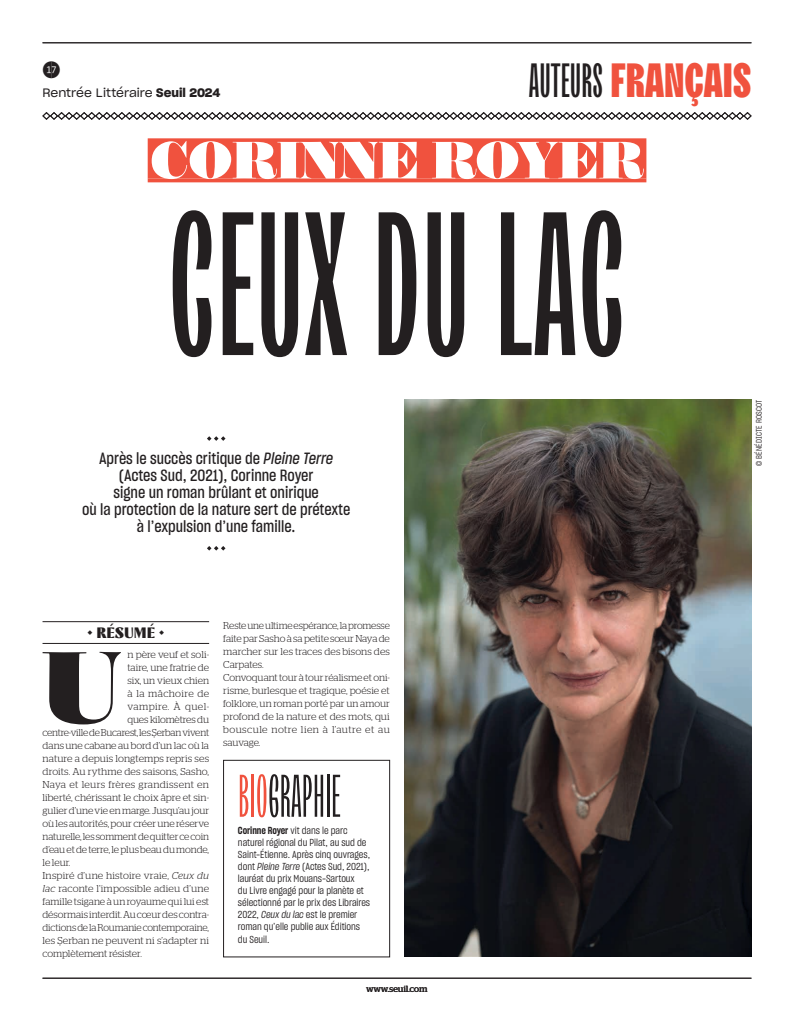
<style>
.page{position:relative;width:794px;height:1021px;background:#fff}
.page>*{position:absolute;margin:0;border:0;box-sizing:border-box;transform-origin:0 0}
.t1{font:500 203.8px "TT Trailers";color:#231f20}
.TEXTE_COURANT_STAG{font:116.7px "Obsidian Background";color:#231f20}
.t2{font:60px "Obsidian Background";color:#fff}
.t3{font:300 60px "TT Trailers";color:#231f20}
.t4{font:900 48px "TT Trailers";color:#f0523e}
.t5{font:18px "Whitney Index Black Round Lt 2";color:#231f20}
.EXERGUE{font:16px/17px "Sharp Grotesk Medium 15";color:#231f20;text-align:center}
.t6{font:900 15px "TT Nooks Script";color:#231f20}
.t7{font:12px "Sharp Grotesk Book 20";letter-spacing:-.005em;color:#231f20}
.TEXTE_COURANT_STAG-2{font:300 10px/13px "Stag";color:#231f20;text-align:justify}
.BIO{font:10px/12px "Sharp Grotesk Book 15";letter-spacing:-.005em;color:#231f20}
.TEXTE_COURANT_STAG-3{font:300 10px "Stag";letter-spacing:-.02em;color:#231f20}
.TEXTE_COURANT_STAG-4{font:300 10px "Stag";letter-spacing:.03em;color:#231f20}
.TEXTE_COURANT_STAG-5{font:300 10px "Stag";letter-spacing:.035em;color:#231f20}
.TEXTE_COURANT_STAG-6{font:300 10px "Stag";letter-spacing:.025em;color:#231f20}
.t8{font:9px "Stag";color:#231f20}
.t9{font:8px "Sharp Grotesk Book 15";letter-spacing:.025em;color:#231f20}
.s1{font-family:"Sharp Grotesk Semi Bold 20"}
.s2{font-weight:500;color:#231f20}
.s3{font-family:"Sharp Grotesk Medium Italic 15"}
.s4{font-size:20px}
.s5{font-style:italic}
.s6{color:#f0523e}
.s7{font-family:"Sharp Grotesk Semi Bold 15"}
.s8{font-family:"Sharp Grotesk Book Italic 15"}
</style>
<div class="page">
<hr style="left:43px;top:43px;width:708px;height:1px;background:#231f20">
<svg style="left:42px;top:112px;width:710px;height:8px"></svg>
<hr style="left:43px;top:977px;width:708px;height:1px;background:#231f20">
<img style="left:404px;top:400px;width:347px;height:556px">
<div style="left:223px;top:760px;width:167px;height:197px;border:1px solid #231f20"></div>
<hr style="left:43px;top:621px;width:166px;height:1px;background:#231f20">
<hr style="left:43px;top:643px;width:166px;height:1px;background:#231f20">
<div style="left:148px;top:138px;width:498px;height:40px;background:#f0523e"></div>
<svg style="left:148px;top:178px;width:498px;height:4px;background:#f05b48"></svg>
<svg style="left:207px;top:436px;width:18px;height:5px"></svg>
<svg style="left:207px;top:546px;width:18px;height:4px"></svg>
<p class="t5" style="left:43px;top:61px;width:20px">!7</p>
<p class="t7" style="left:43px;top:83px;width:179px">Rentrée Littéraire <span class="s1">Seuil 2024</span></p>
<h3 class="t4" style="left:529px;top:54px;width:224px"><span class="s2">AUTEURS</span> FRANÇAIS</h3>
<p class="t2" style="left:150px;top:128px;width:494px">CORINNE ROYER</p>
<p class="t1" style="left:168px;top:177px;width:460px">CEUX DU LAC</p>
<p class="EXERGUE" style="left:99px;top:449px;width:235px">Après le succès critique de <span class="s3">Pleine Terre</span></p>
<p class="EXERGUE" style="left:82px;top:466px;width:270px">(Actes Sud, 2021), Corinne Royer<br>signe un roman brûlant et onirique<br>où la protection de la nature sert de prétexte à l’expulsion d’une famille.</p>
<p class="t6" style="left:87px;top:622px;width:79px"><span class="s4">˙</span> RÉSUMÉ <span class="s4">˙</span></p>
<p class="TEXTE_COURANT_STAG" style="left:41px;top:625px;width:82px">U</p>
<p class="TEXTE_COURANT_STAG-2" style="left:127px;top:648px;width:83px">n père veuf et soli-</p>
<p class="TEXTE_COURANT_STAG-2" style="left:127px;top:661px;width:83px">taire, une fratrie de</p>
<p class="TEXTE_COURANT_STAG-2" style="left:127px;top:674px;width:83px">six, un vieux chien</p>
<p class="TEXTE_COURANT_STAG-6" style="left:127px;top:688px;width:83px">à la mâchoire de</p>
<p class="TEXTE_COURANT_STAG-5" style="left:127px;top:701px;width:83px">vampire. À quel-</p>
<p class="TEXTE_COURANT_STAG-2" style="left:127px;top:713px;width:83px">ques kilomètres du</p>
<p class="TEXTE_COURANT_STAG-3" style="left:43px;top:727px;width:168px">centre-ville de Bucarest, les Șerban vivent</p>
<p class="TEXTE_COURANT_STAG-2" style="left:43px;top:739px;width:168px">dans une cabane au bord d’un lac où la</p>
<p class="TEXTE_COURANT_STAG-2" style="left:43px;top:752px;width:168px">nature a depuis longtemps repris ses</p>
<p class="TEXTE_COURANT_STAG-2" style="left:43px;top:765px;width:168px">droits. Au rythme des saisons, Sasho,</p>
<p class="TEXTE_COURANT_STAG-4" style="left:43px;top:779px;width:168px">Naya et leurs frères grandissent en</p>
<p class="TEXTE_COURANT_STAG-2" style="left:43px;top:791px;width:168px">liberté, chérissant le choix âpre et sin-</p>
<p class="TEXTE_COURANT_STAG-2" style="left:43px;top:804px;width:168px">gulier d’une vie en marge. Jusqu’au jour</p>
<p class="TEXTE_COURANT_STAG-2" style="left:43px;top:817px;width:168px">où les autorités, pour créer une réserve</p>
<p class="TEXTE_COURANT_STAG-2" style="left:43px;top:830px;width:168px">naturelle, les somment de quitter ce coin</p>
<p class="TEXTE_COURANT_STAG-2" style="left:43px;top:843px;width:168px">d’eau et de terre, le plus beau du monde,</p>
<p class="TEXTE_COURANT_STAG-2" style="left:43px;top:856px;width:29px">le leur.</p>
<p class="TEXTE_COURANT_STAG-2" style="left:43px;top:869px;width:168px">Inspiré d’une histoire vraie, <span class="s5">Ceux du lac</span> raconte l’impossible adieu d’une famille tsigane à un royaume qui lui est désormais interdit. Au cœur des contra&shy;dictions de la Roumanie contemporaine, les Șerban ne peuvent ni s’adapter ni complètement résister.</p>
<p class="TEXTE_COURANT_STAG-2" style="left:223px;top:619px;width:168px">Reste une ultime espérance, la promesse faite par Sasho à sa petite sœur Naya de marcher sur les traces des bisons des Carpates.</p>
<p class="TEXTE_COURANT_STAG-2" style="left:223px;top:671px;width:168px">Convoquant tour à tour réalisme et oni&shy;risme, burlesque et tragique, poésie et folklore, un roman porté par un amour profond de la nature et des mots, qui bouscule notre lien à l’autre et au sauvage.</p>
<p class="t3" style="left:238px;top:764px;width:104px"><span class="s6">BIO</span>GRAPHIE</p>
<p class="BIO" style="left:238px;top:824px;width:134px"><span class="s7">Corinne Royer</span> vit dans le parc naturel régional du Pilat, au sud de<br>Saint-Étienne. Après cinq ouvrages, dont <span class="s8">Pleine Terre</span> (Actes Sud, 2021), lauréat du prix Mouans-Sartoux<br>du Livre engagé pour la planète et sélectionné par le prix des Libraires<br>2022, <span class="s8">Ceux du lac</span> est le premier roman qu’elle publie aux Éditions du Seuil.</p>
<p class="t8" style="left:366px;top:983px;width:63px">www.seuil.com</p>
<p class="t9" style="left:753px;top:466px;width:68px;rotate:-90deg">© BÉNÉDICTE ROSCOT</p>
</div>
